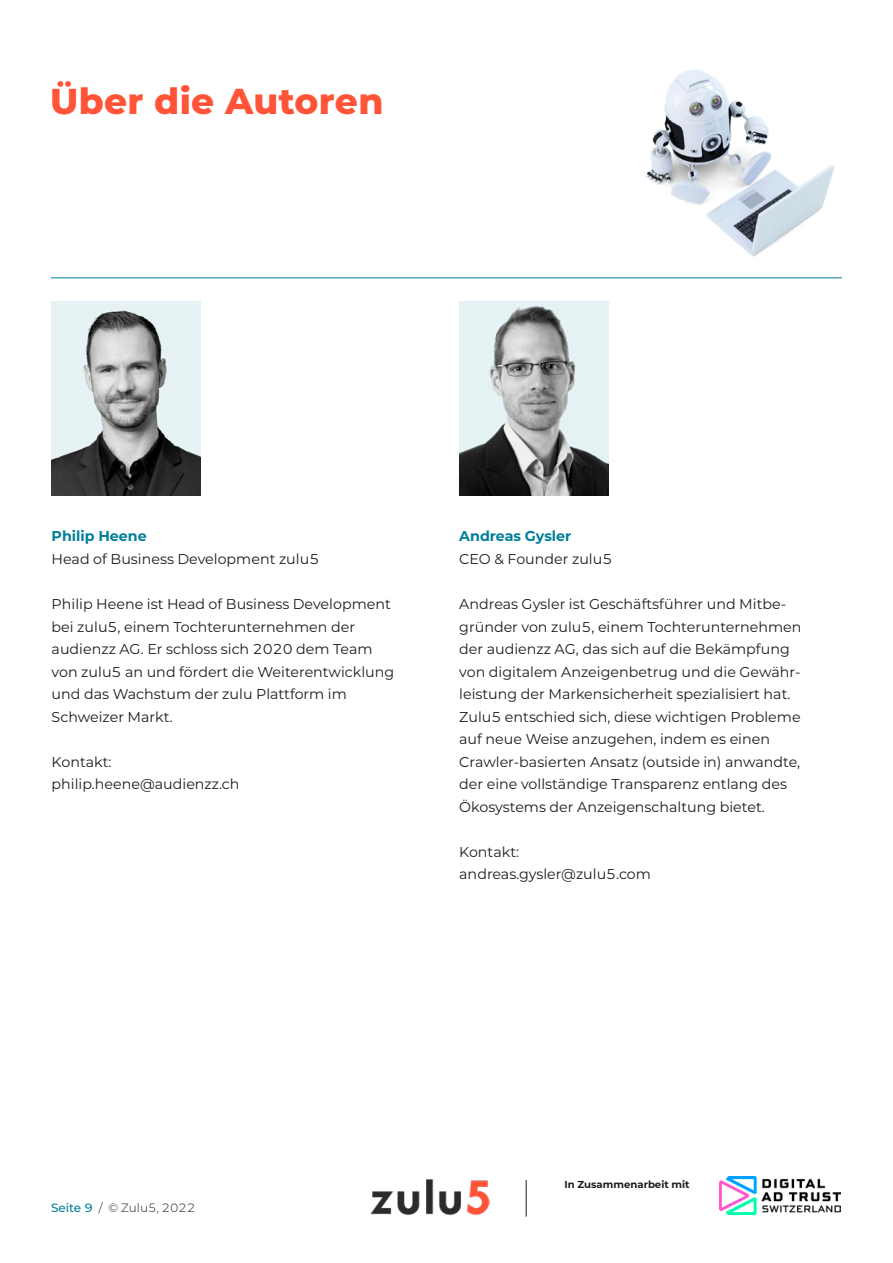
<style>
.page{position:relative;width:893px;height:1263px;background:#fff}
.page>*{position:absolute;margin:0;border:0;box-sizing:border-box;transform-origin:0 0}
._02_headline{font:800 36px "Montserrat";letter-spacing:.01em;color:#ff5438}
._01_Grundtext_Montse{font:14.25px/22.5px "Montserrat";color:#1d1d1b}
.t1{font:300 12px "Montserrat";color:#1d1d1b}
.t2{font:700 10.05px "Montserrat";color:#1d1d1b}
.s1{font-weight:700;color:#007e9b}
.s2{font-weight:500;color:#007e9b}
</style>
<div class="page">
<hr style="left:51px;top:277px;width:791px;height:1px;background:#007e9b">
<img style="left:370px;top:1179px;width:119px;height:37px">
<img style="left:719px;top:1177px;width:122px;height:38px">
<hr style="left:526px;top:1180px;width:1px;height:36px;background:#1d1d1b">
<img style="left:459px;top:301px;width:149px;height:194px">
<img style="left:52px;top:301px;width:148px;height:194px">
<img style="left:645px;top:69px;width:189px;height:188px">
<p class="_02_headline" style="left:50px;top:75px;width:335px">Über die Autoren</p>
<p class="_01_Grundtext_Montse" style="left:52px;top:525px;width:269px"><span class="s1">Philip Heene<br></span>Head of Business Development zulu5</p>
<p class="_01_Grundtext_Montse" style="left:52px;top:592px;width:344px">Philip Heene ist Head of Business Development bei zulu5, einem Tochterunternehmen der audienzz AG. Er schloss sich 2020 dem Team von zulu5 an und fördert die Weiterentwicklung und das Wachstum der zulu Plattform im Schweizer Markt.</p>
<p class="_01_Grundtext_Montse" style="left:52px;top:750px;width:189px">Kontakt: philip.heene@audienzz.ch</p>
<p class="_01_Grundtext_Montse" style="left:459px;top:525px;width:155px"><span class="s1">Andreas Gysler<br></span>CEO &amp; Founder zulu5</p>
<p class="_01_Grundtext_Montse" style="left:459px;top:592px;width:344px">Andreas Gysler ist Geschäftsführer und Mitbe&shy;gründer von zulu5, einem Tochterunternehmen der audienzz AG, das sich auf die Bekämpfung von digitalem Anzeigenbetrug und die Gewähr&shy;leistung der Markensicherheit spezialisiert hat.<br>Zulu5 entschied sich, diese wichtigen Probleme auf neue Weise anzugehen, indem es einen Crawler-basierten Ansatz (outside in) anwandte, der eine vollständige Transparenz entlang des Ökosystems der Anzeigenschaltung bietet.</p>
<p class="_01_Grundtext_Montse" style="left:459px;top:840px;width:193px">Kontakt: andreas.gysler@zulu5.com</p>
<p class="t1" style="left:51px;top:1199px;width:146px"><span class="s2">Seite 9</span> / © Zulu5, 2022</p>
<p class="t2" style="left:564px;top:1177px;width:127px">In Zusammenarbeit mit</p>
</div>
